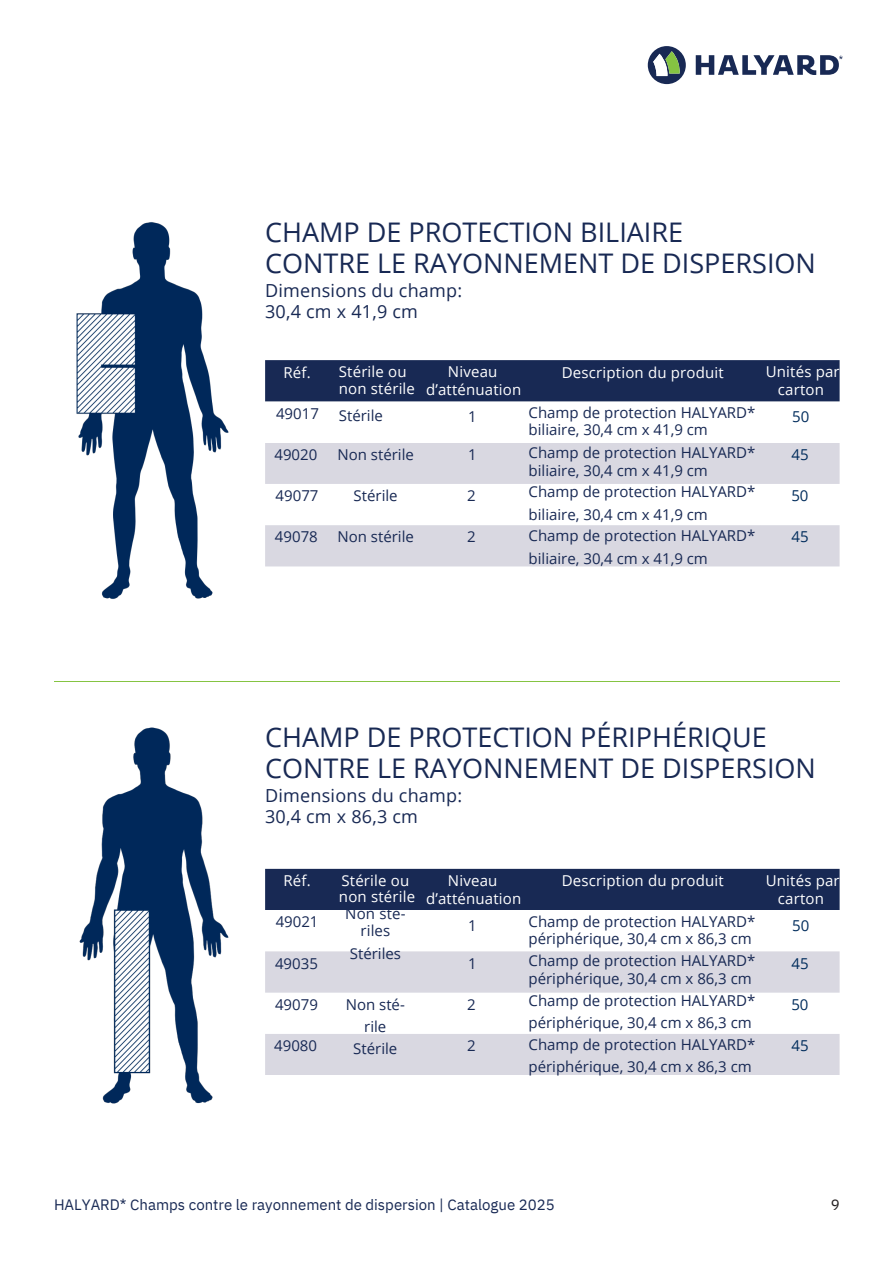
<style>
.page{position:relative;width:894px;height:1264px;background:#fff}
.page>*{position:absolute;margin:0;border:0;box-sizing:border-box;transform-origin:0 0}
.t1{font:27px/31.5px "Open Sans";color:#182954}
.t2{font:18px/21.3px "Open Sans";letter-spacing:.01em;color:#182954}
.t3{font:15px/22.2px "Open Sans";color:#182954}
.t4{font:15px/18px "Open Sans";letter-spacing:.01em;color:#fff;text-align:center}
.t5{font:15px "IBM Plex Sans";color:#182954}
.t6{font:15px "Open Sans";color:#002c5c}
.t7{font:15px "IBM Plex Sans";color:#231f20}
</style>
<div class="page">
<img style="left:76px;top:222px;width:153px;height:377px">
<img style="left:79px;top:727px;width:150px;height:377px">
<hr style="left:54px;top:680px;width:785px;height:1px;background:#85c442">
<div style="left:265px;top:360px;width:574px;height:41px;background:#182954"></div>
<svg style="left:265px;top:443px;width:574px;height:123px;fill:#d9d8e1"></svg>
<div style="left:265px;top:868px;width:574px;height:42px;background:#182954"></div>
<svg style="left:265px;top:951px;width:574px;height:124px;fill:#d9d8e1"></svg>
<svg style="left:647px;top:46px;width:38px;height:38px"></svg>
<svg style="left:695px;top:55px;width:147px;height:20px"></svg>
<h1 class="t1" style="left:265px;top:215px;width:552px">CHAMP DE PROTECTION BILIAIRE<br>CONTRE LE RAYONNEMENT DE DISPERSION</h1>
<p class="t2" style="left:265px;top:279px;width:198px">Dimensions du champ:<br>30,4 cm x 41,9 cm</p>
<p class="t4" style="left:283px;top:363px;width:29px">Réf.</p>
<p class="t3" style="left:276px;top:402px;width:44px">49017</p>
<p class="t3" style="left:274px;top:443px;width:44px">49020</p>
<p class="t3" style="left:275px;top:484px;width:44px">49077</p>
<p class="t3" style="left:275px;top:525px;width:44px">49078</p>
<p class="t4" style="left:339px;top:362px;width:78px;line-height:16.8px;text-align:left">Stérile ou non stérile</p>
<p class="t3" style="left:339px;top:404px;width:46px">Stérile</p>
<p class="t3" style="left:337px;top:443px;width:78px">Non stérile</p>
<p class="t3" style="left:353px;top:484px;width:46px">Stérile</p>
<p class="t3" style="left:337px;top:525px;width:78px">Non stérile</p>
<p class="t4" style="left:426px;top:362px;width:97px">Niveau d’atténuation</p>
<p class="t3" style="left:468px;top:405px;width:10px">1</p>
<p class="t3" style="left:468px;top:443px;width:10px">1</p>
<p class="t3" style="left:467px;top:484px;width:10px">2</p>
<p class="t3" style="left:467px;top:525px;width:10px">2</p>
<p class="t4" style="left:561px;top:363px;width:163px">Description du produit</p>
<p class="t3" style="left:528px;top:404px;width:228px;line-height:16.8px">Champ de protection HALYARD* biliaire, 30,4 cm x 41,9 cm</p>
<p class="t3" style="left:528px;top:443px;width:228px;line-height:18px">Champ de protection HALYARD* biliaire, 30,4 cm x 41,9 cm</p>
<p class="t3" style="left:528px;top:480px;width:228px">Champ de protection HALYARD* biliaire, 30,4 cm x 41,9 cm<br>Champ de protection HALYARD* biliaire, 30,4 cm x 41,9 cm</p>
<p class="t4" style="left:765px;top:362px;width:75px">Unités par carton</p>
<p class="t6" style="left:792px;top:406px;width:19px">50</p>
<p class="t6" style="left:791px;top:444px;width:19px">45</p>
<p class="t6" style="left:791px;top:485px;width:19px">50</p>
<p class="t6" style="left:791px;top:526px;width:19px">45</p>
<h1 class="t1" style="left:265px;top:720px;width:552px">CHAMP DE PROTECTION PÉRIPHÉRIQUE<br>CONTRE LE RAYONNEMENT DE DISPERSION</h1>
<p class="t2" style="left:265px;top:784px;width:198px">Dimensions du champ:<br>30,4 cm x 86,3 cm</p>
<p class="t4" style="left:283px;top:871px;width:29px">Réf.</p>
<p class="t3" style="left:275px;top:910px;width:44px">49021</p>
<p class="t3" style="left:275px;top:951px;width:44px">49035</p>
<p class="t3" style="left:275px;top:993px;width:44px">49079</p>
<p class="t3" style="left:274px;top:1034px;width:44px">49080</p>
<p class="t4" style="left:339px;top:871px;width:78px;line-height:16.8px;text-align:left">Stérile ou non stérile</p>
<p class="t3" style="left:345px;top:905px;width:62px;line-height:16.8px;text-align:center">Non sté&shy;riles</p>
<p class="t3" style="left:350px;top:941px;width:53px">Stériles</p>
<p class="t3" style="left:345px;top:993px;width:61px;text-align:center">Non sté&shy;rile<br>Stérile</p>
<p class="t4" style="left:426px;top:870px;width:97px">Niveau d’atténuation</p>
<p class="t3" style="left:468px;top:913px;width:10px">1</p>
<p class="t3" style="left:468px;top:951px;width:10px">1</p>
<p class="t3" style="left:467px;top:993px;width:10px">2</p>
<p class="t3" style="left:467px;top:1034px;width:10px">2</p>
<p class="t4" style="left:561px;top:871px;width:163px">Description du produit</p>
<p class="t3" style="left:528px;top:912px;width:228px;line-height:16.8px">Champ de protection HALYARD* périphérique, 30,4 cm x 86,3 cm</p>
<p class="t3" style="left:528px;top:951px;width:228px;line-height:18px">Champ de protection HALYARD* périphérique, 30,4 cm x 86,3 cm</p>
<p class="t3" style="left:528px;top:988px;width:228px">Champ de protection HALYARD* périphérique, 30,4 cm x 86,3 cm<br>Champ de protection HALYARD* périphérique, 30,4 cm x 86,3 cm</p>
<p class="t4" style="left:765px;top:870px;width:75px">Unités par carton</p>
<p class="t6" style="left:792px;top:914px;width:19px">50</p>
<p class="t6" style="left:791px;top:952px;width:19px">45</p>
<p class="t6" style="left:791px;top:993px;width:19px">50</p>
<p class="t6" style="left:791px;top:1035px;width:19px">45</p>
<p class="t5" style="left:54px;top:1194px;width:502px">HALYARD* Champs contre le rayonnement de dispersion | Catalogue 2025</p>
<p class="t7" style="left:830px;top:1194px;width:10px">9</p>
</div>
